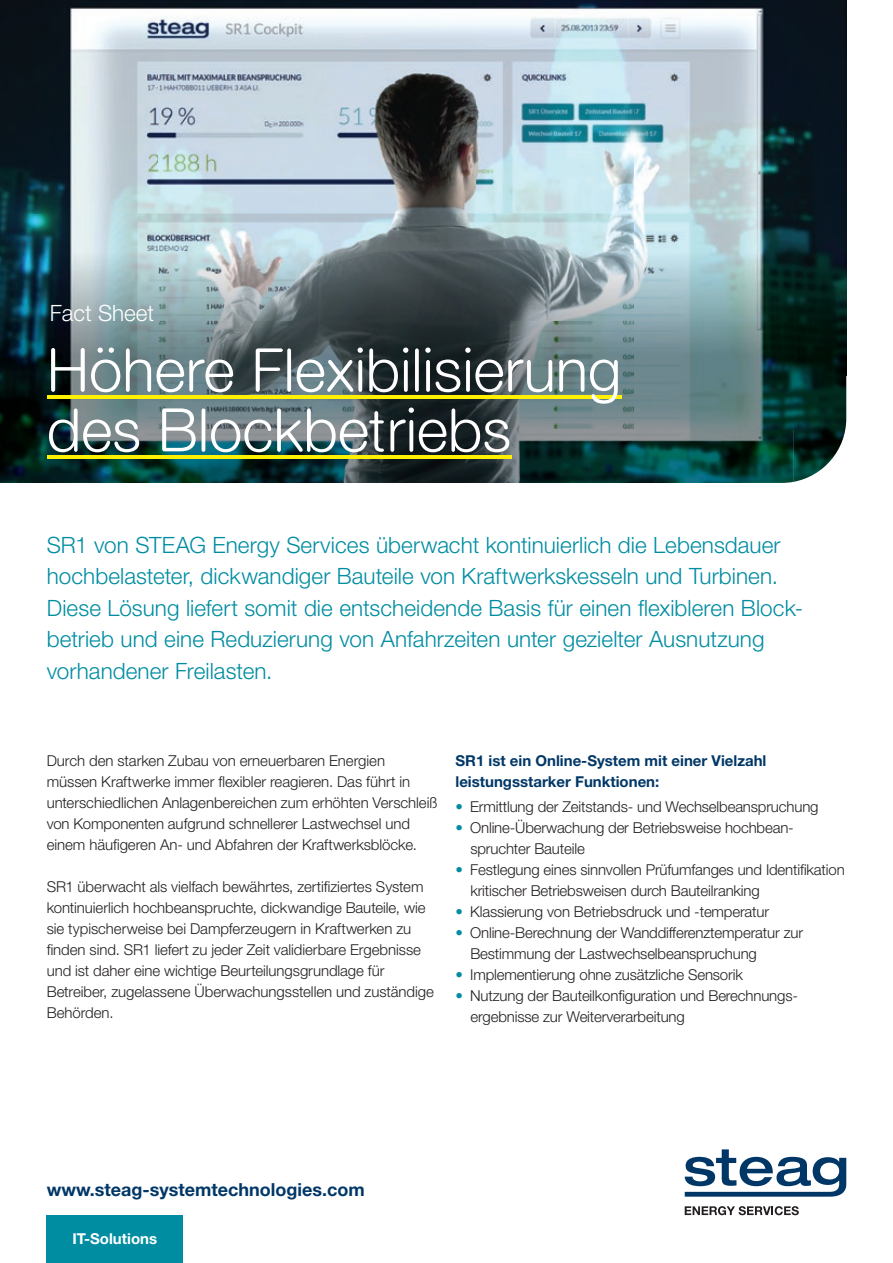
<style>
.page{position:relative;width:893px;height:1263px;background:#fff}
.page>*{position:absolute;margin:0;border:0;box-sizing:border-box;transform-origin:0 0}
.t1{font:300 60px/60px "Steag Light Rounded";color:#fff}
.t2{font:300 22.5px/31.5px "Helvetica Neue LT Std";letter-spacing:.005em;color:#008da2}
.t3{font:300 22.5px "Helvetica Neue LT Std";color:#fff}
.t4{font:700 18px "Helvetica Neue LT Std";color:#003767}
.t5{font:300 15px/21px "Helvetica Neue LT Std";letter-spacing:-.01em;color:#231f20}
.t6{font:700 15px/21px "Helvetica Neue LT Std";color:#003767}
.t7{font:700 15px "Helvetica Neue LT Std";color:#fff}
.s1{color:#008da2}
</style>
<div class="page">
<svg style="left:685px;top:1149px;width:161px;height:48px"></svg>
<svg style="left:685px;top:1206px;width:114px;height:9px"></svg>
<img style="left:0;top:0;width:846px;height:483px">
<hr style="left:47px;top:396px;width:574px;height:3px;background:#fff101">
<hr style="left:47px;top:456px;width:464px;height:3px;background:#fff101">
<div style="left:47px;top:1216px;width:136px;height:47px;background:#008da2"></div>
<h2 class="t3" style="left:50px;top:300px;width:106px">Fact Sheet</h2>
<h1 class="t1" style="left:47px;top:341px;width:576px">Höhere Flexibilisierung des Blockbetriebs</h1>
<p class="t2" style="left:47px;top:528px;width:758px">SR1 von STEAG Energy Services überwacht kontinuierlich die Lebensdauer hochbelasteter, dickwandiger Bauteile von Kraftwerkskesseln und Turbinen.<br>Diese Lösung liefert somit die entscheidende Basis für einen flexibleren Block&shy;betrieb und eine Reduzierung von Anfahrzeiten unter gezielter Ausnutzung vorhandener Freilasten.</p>
<p class="t5" style="left:47px;top:749px;width:392px">Durch den starken Zubau von erneuerbaren Energien müssen Kraftwerke immer flexibler reagieren. Das führt in unterschiedlichen Anlagenbereichen zum erhöhten Verschleiß von Komponenten aufgrund schnellerer Lastwechsel und einem häufigeren An- und Abfahren der Kraftwerksblöcke.</p>
<p class="t5" style="left:47px;top:875px;width:389px">SR1 überwacht als vielfach bewährtes, zertifiziertes System kontinuierlich hochbeanspruchte, dickwandige Bauteile, wie sie typischerweise bei Dampferzeugern in Kraftwerken zu finden sind. SR1 liefert zu jeder Zeit validierbare Ergebnisse und ist daher eine wichtige Beurteilungsgrundlage für Betreiber, zugelassene Überwachungsstellen und zuständige Behörden.</p>
<p class="t6" style="left:455px;top:749px;width:312px">SR1 ist ein Online-System mit einer Vielzahl leistungsstarker Funktionen:</p>
<p class="t5" style="left:455px;top:796px;width:365px"><span class="s1">•</span> Ermittlung der Zeitstands- und Wechselbeanspruchung</p>
<p class="t5" style="left:470px;top:817px;width:325px;text-indent:-15px"><span class="s1">•</span> Online-Überwachung der Betriebsweise hochbean&shy;spruchter Bauteile</p>
<p class="t5" style="left:470px;top:859px;width:376px;text-indent:-15px"><span class="s1">•</span> Festlegung eines sinnvollen Prüfumfanges und Identifikation kritischer Betriebsweisen durch Bauteilranking</p>
<p class="t5" style="left:455px;top:901px;width:315px"><span class="s1">•</span> Klassierung von Betriebsdruck und -temperatur</p>
<p class="t5" style="left:470px;top:922px;width:334px;text-indent:-15px"><span class="s1">•</span> Online-Berechnung der Wanddifferenztemperatur zur<br>Bestimmung der Lastwechselbeanspruchung</p>
<p class="t5" style="left:455px;top:964px;width:289px"><span class="s1">•</span> Implementierung ohne zusätzliche Sensorik</p>
<p class="t5" style="left:470px;top:985px;width:329px;text-indent:-15px"><span class="s1">•</span> Nutzung der Bauteilkonfiguration und Berechnungs&shy;ergebnisse zur Weiterverarbeitung</p>
<p class="t4" style="left:47px;top:1178px;width:319px">www.steag-systemtechnologies.com</p>
<p class="t7" style="left:72px;top:1229px;width:86px">IT-Solutions</p>
</div>
